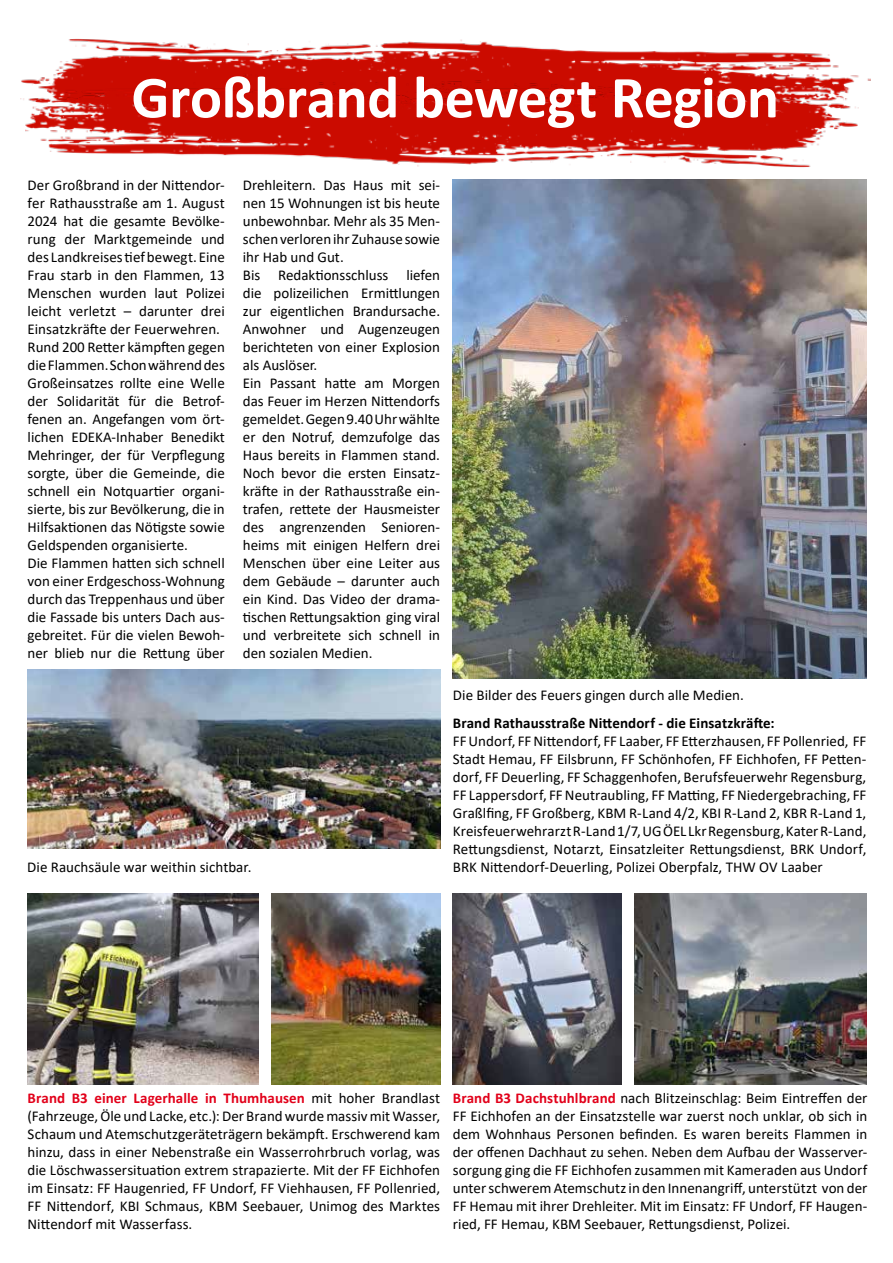
<style>
.page{position:relative;width:893px;height:1263px;background:#fff}
.page>*{position:absolute;margin:0;border:0;box-sizing:border-box;transform-origin:0 0}
.t1{font:700 60px "Calibri";letter-spacing:-.01em;color:#fff}
.t2{font:15px/18px "Calibri";color:#000;text-align:justify}
.t3{font:700 15px "Calibri";letter-spacing:.005em;color:#000}
.s1{font-weight:700;color:#e2001a}
</style>
<div class="page">
<img style="left:27px;top:670px;width:413px;height:178px">
<img style="left:453px;top:180px;width:413px;height:498px">
<img style="left:28px;top:894px;width:231px;height:190px">
<img style="left:272px;top:893px;width:168px;height:191px">
<img style="left:453px;top:893px;width:168px;height:191px">
<img style="left:634px;top:893px;width:232px;height:191px">
<img style="left:20px;top:38px;width:850px;height:62px">
<img style="left:25px;top:66px;width:834px;height:114px">
<h1 class="t1" style="left:131px;top:55px;width:649px">Großbrand bewegt Region</h1>
<p class="t2" style="left:28px;top:175px;width:199px;text-align:left">Der Großbrand in der Nittendor&shy;fer Rathausstraße am 1. August<br>2024 hat die gesamte Bevölke&shy;rung der Marktgemeinde und des Landkreises tief bewegt. Eine<br>Frau starb in den Flammen, 13<br>Menschen wurden laut Polizei leicht verletzt – darunter drei<br>Einsatzkräfte der Feuerwehren.<br>Rund 200 Retter kämpften gegen die Flammen. Schon während des<br>Großeinsatzes rollte eine Welle der Solidarität für die Betrof&shy;fenen an. Angefangen vom ört&shy;lichen EDEKA-Inhaber Benedikt<br>Mehringer, der für Verpflegung sorgte, über die Gemeinde, die schnell ein Notquartier organi&shy;sierte, bis zur Bevölkerung, die in<br>Hilfsaktionen das Nötigste sowie<br>Geldspenden organisierte.<br>Die Flammen hatten sich schnell von einer Erdgeschoss-Wohnung durch das Treppenhaus und über die Fassade bis unters Dach aus&shy;gebreitet. Für die vielen Bewoh&shy;ner blieb nur die Rettung über</p>
<p class="t2" style="left:243px;top:175px;width:199px;text-align:left">Drehleitern. Das Haus mit sei&shy;nen 15 Wohnungen ist bis heute unbewohnbar. Mehr als 35 Men&shy;schen verloren ihr Zuhause sowie ihr Hab und Gut.<br>Bis Redaktionsschluss liefen die polizeilichen Ermittlungen zur eigentlichen Brandursache.<br>Anwohner und Augenzeugen berichteten von einer Explosion als Auslöser.<br>Ein Passant hatte am Morgen das Feuer im Herzen Nittendorfs gemeldet. Gegen 9.40 Uhr wählte er den Notruf, demzufolge das<br>Haus bereits in Flammen stand.<br>Noch bevor die ersten Einsatz&shy;kräfte in der Rathausstraße ein&shy;trafen, rettete der Hausmeister des angrenzenden Senioren&shy;heims mit einigen Helfern drei<br>Menschen über eine Leiter aus dem Gebäude – darunter auch ein Kind. Das Video der drama&shy;tischen Rettungsaktion ging viral und verbreitete sich schnell in den sozialen Medien.</p>
<p class="t2" style="left:27px;top:858px;width:226px">Die Rauchsäule war weithin sichtbar.</p>
<p class="t2" style="left:453px;top:686px;width:292px">Die Bilder des Feuers gingen durch alle Medien.</p>
<p class="t3" style="left:453px;top:712px;width:323px">Brand Rathausstraße Nittendorf - die Einsatzkräfte:</p>
<p class="t2" style="left:453px;top:731px;width:415px">FF Undorf, FF Nittendorf, FF Laaber, FF Etterzhausen, FF Pollenried, FF Stadt Hemau, FF Eilsbrunn, FF Schönhofen, FF Eichhofen, FF Petten&shy;dorf, FF Deuerling, FF Schaggenhofen, Berufsfeuerwehr Regensburg, FF Lappersdorf, FF Neutraubling, FF Matting, FF Niedergebraching, FF Graßlfing, FF Großberg, KBM R-Land 4/2, KBI R-Land 2, KBR R-Land 1, Kreisfeuerwehrarzt R-Land 1/7, UG ÖEL Lkr Regensburg, Kater R-Land, Rettungsdienst, Notarzt, Einsatzleiter Rettungsdienst, BRK Undorf, BRK Nittendorf-Deuerling, Polizei Oberpfalz, THW OV Laaber</p>
<p class="t2" style="left:28px;top:1088px;width:414px"><span class="s1">Brand B3 einer Lagerhalle in Thumhausen</span> mit hoher Brandlast (Fahrzeuge, Öle und Lacke, etc.): Der Brand wurde massiv mit Wasser, Schaum und Atemschutzgeräteträgern bekämpft. Erschwerend kam hinzu, dass in einer Nebenstraße ein Wasserrohrbruch vorlag, was die Löschwassersituation extrem strapazierte. Mit der FF Eichhofen im Einsatz: FF Haugenried, FF Undorf, FF Viehhausen, FF Pollenried, FF Nittendorf, KBI Schmaus, KBM Seebauer, Unimog des Marktes Nittendorf mit Wasserfass.</p>
<p class="t2" style="left:453px;top:1088px;width:416px"><span class="s1">Brand B3 Dachstuhlbrand</span> nach Blitzeinschlag: Beim Eintreffen der FF Eichhofen an der Einsatzstelle war zuerst noch unklar, ob sich in dem Wohnhaus Personen befinden. Es waren bereits Flammen in der offenen Dachhaut zu sehen. Neben dem Aufbau der Wasserver&shy;sorgung ging die FF Eichhofen zusammen mit Kameraden aus Undorf unter schwerem Atemschutz in den Innenangriff, unterstützt von der FF Hemau mit ihrer Drehleiter. Mit im Einsatz: FF Undorf, FF Haugen&shy;ried, FF Hemau, KBM Seebauer, Rettungsdienst, Polizei.</p>
</div>
